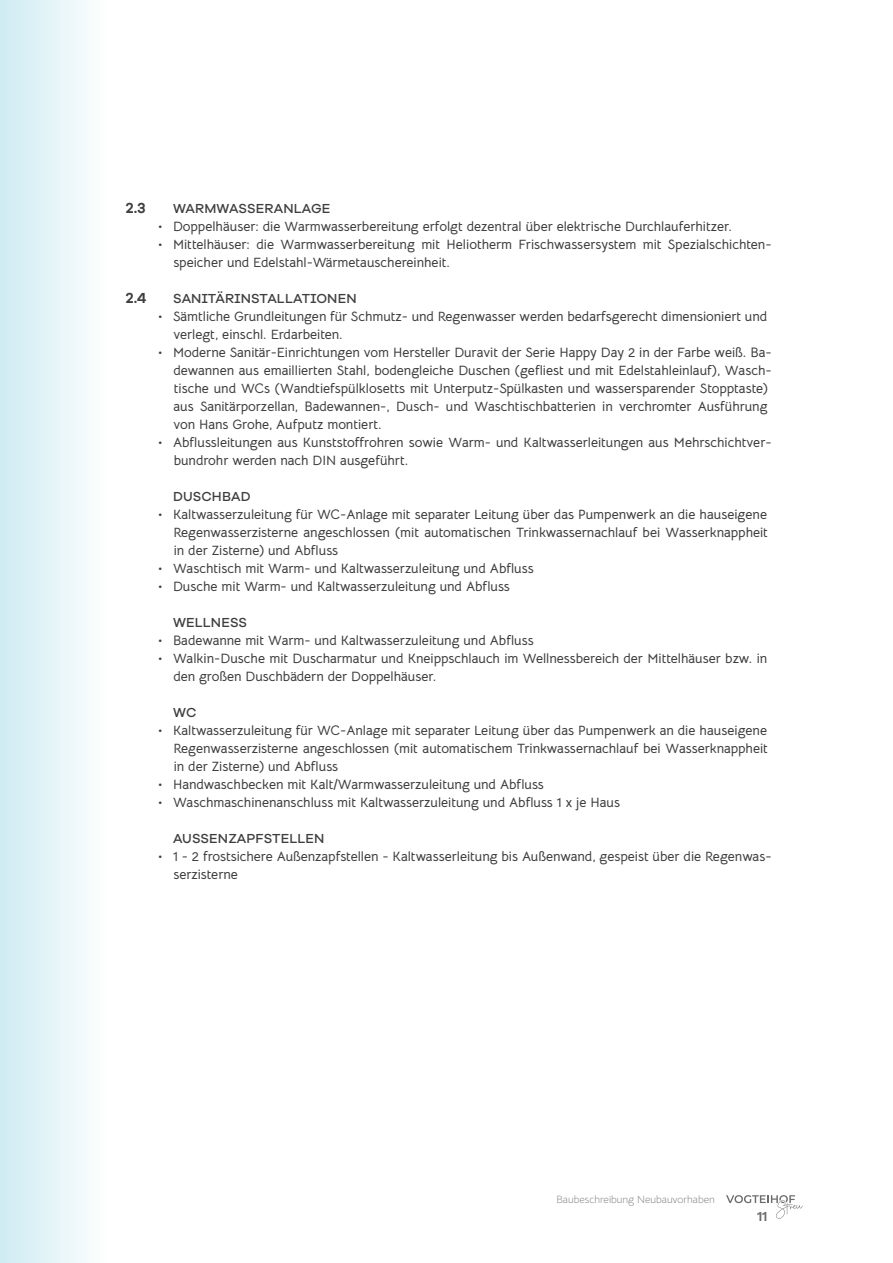
<style>
.page{position:relative;width:893px;height:1263px;background:#fff}
.page>*{position:absolute;margin:0;border:0;box-sizing:border-box;transform-origin:0 0}
.t1{font:600 15px "Galano Grotesque Alt";color:#3e3e3f}
.t2{font:700 13.5px/18px "Bellota Text";color:#3e3e3f}
.t3{font:500 13.5px "Galano Grotesque Alt";letter-spacing:.01em;color:#3e3e3f}
.t4{font:600 13.5px "Galano Grotesque Alt";color:#6c6d70}
.t5{font:300 10.5px "Bellota Text";color:#6c6d70}
</style>
<div class="page">
<svg style="left:0;top:0;width:88px;height:1263px"></svg>
<svg style="left:726px;top:1195px;width:77px;height:24px"></svg>
<p class="t1" style="left:126px;top:198px;width:22px">2.3</p>
<p class="t3" style="left:173px;top:200px;width:159px">WARMWASSERANLAGE</p>
<p class="t2" style="left:158px;top:216px;width:576px">• Doppelhäuser: die Warmwasserbereitung erfolgt dezentral über elektrische Durchlauferhitzer.</p>
<p class="t2" style="left:173px;top:234px;width:600px;text-indent:-15px">• Mittelhäuser: die Warmwasserbereitung mit Heliotherm Frischwassersystem mit Spezialschichten&shy;speicher und Edelstahl-Wärmetauschereinheit.</p>
<p class="t1" style="left:126px;top:288px;width:22px">2.4</p>
<p class="t3" style="left:173px;top:290px;width:185px">SANITÄRINSTALLATIONEN</p>
<p class="t2" style="left:173px;top:306px;width:595px;text-indent:-15px">• Sämtliche Grundleitungen für Schmutz- und Regenwasser werden bedarfsgerecht dimensioniert und verlegt, einschl. Erdarbeiten.</p>
<p class="t2" style="left:173px;top:342px;width:600px;text-indent:-15px">• Moderne Sanitär-Einrichtungen vom Hersteller Duravit der Serie Happy Day 2 in der Farbe weiß. Ba&shy;dewannen aus emaillierten Stahl, bodengleiche Duschen (gefliest und mit Edelstahleinlauf), Wasch&shy;tische und WCs (Wandtiefspülklosetts mit Unterputz-Spülkasten und wassersparender Stopptaste) aus Sanitärporzellan, Badewannen-, Dusch- und Waschtischbatterien in verchromter Ausführung von Hans Grohe, Aufputz montiert.</p>
<p class="t2" style="left:174px;top:432px;width:599px;text-indent:-16px">• Abflussleitungen aus Kunststoffrohren sowie Warm- und Kaltwasserleitungen aus Mehrschichtver&shy;bundrohr werden nach DIN ausgeführt.</p>
<p class="t3" style="left:173px;top:488px;width:79px">DUSCHBAD</p>
<p class="t2" style="left:173px;top:504px;width:596px;text-align:justify;text-indent:-15px">• Kaltwasserzuleitung für WC-Anlage mit separater Leitung über das Pumpenwerk an die hauseigene Regenwasserzisterne angeschlossen (mit automatischen Trinkwassernachlauf bei Wasserknappheit in der Zisterne) und Abfluss</p>
<p class="t2" style="left:158px;top:558px;width:377px">• Waschtisch mit Warm- und Kaltwasserzuleitung und Abfluss</p>
<p class="t2" style="left:158px;top:576px;width:353px">• Dusche mit Warm- und Kaltwasserzuleitung und Abfluss</p>
<p class="t3" style="left:173px;top:614px;width:76px">WELLNESS</p>
<p class="t2" style="left:158px;top:630px;width:377px">• Badewanne mit Warm- und Kaltwasserzuleitung und Abfluss</p>
<p class="t2" style="left:173px;top:648px;width:595px;text-indent:-15px">• Walkin-Dusche mit Duscharmatur und Kneippschlauch im Wellnessbereich der Mittelhäuser bzw. in den großen Duschbädern der Doppelhäuser.</p>
<p class="t3" style="left:173px;top:704px;width:25px">WC</p>
<p class="t2" style="left:173px;top:720px;width:596px;text-align:justify;text-indent:-15px">• Kaltwasserzuleitung für WC-Anlage mit separater Leitung über das Pumpenwerk an die hauseigene Regenwasserzisterne angeschlossen (mit automatischem Trinkwassernachlauf bei Wasserknappheit in der Zisterne) und Abfluss</p>
<p class="t2" style="left:158px;top:774px;width:387px">• Handwaschbecken mit Kalt/Warmwasserzuleitung und Abfluss</p>
<p class="t2" style="left:158px;top:792px;width:463px">• Waschmaschinenanschluss mit Kaltwasserzuleitung und Abfluss 1 x je Haus</p>
<p class="t3" style="left:173px;top:830px;width:153px">AUSSENZAPFSTELLEN</p>
<p class="t2" style="left:173px;top:846px;width:600px;text-indent:-15px">• 1 - 2 frostsichere Außenzapfstellen - Kaltwasserleitung bis Außenwand, gespeist über die Regenwas&shy;serzisterne</p>
<p class="t5" style="left:556px;top:1191px;width:160px">Baubeschreibung Neubauvorhaben</p>
<p class="t4" style="left:757px;top:1208px;width:11px">11</p>
</div>
